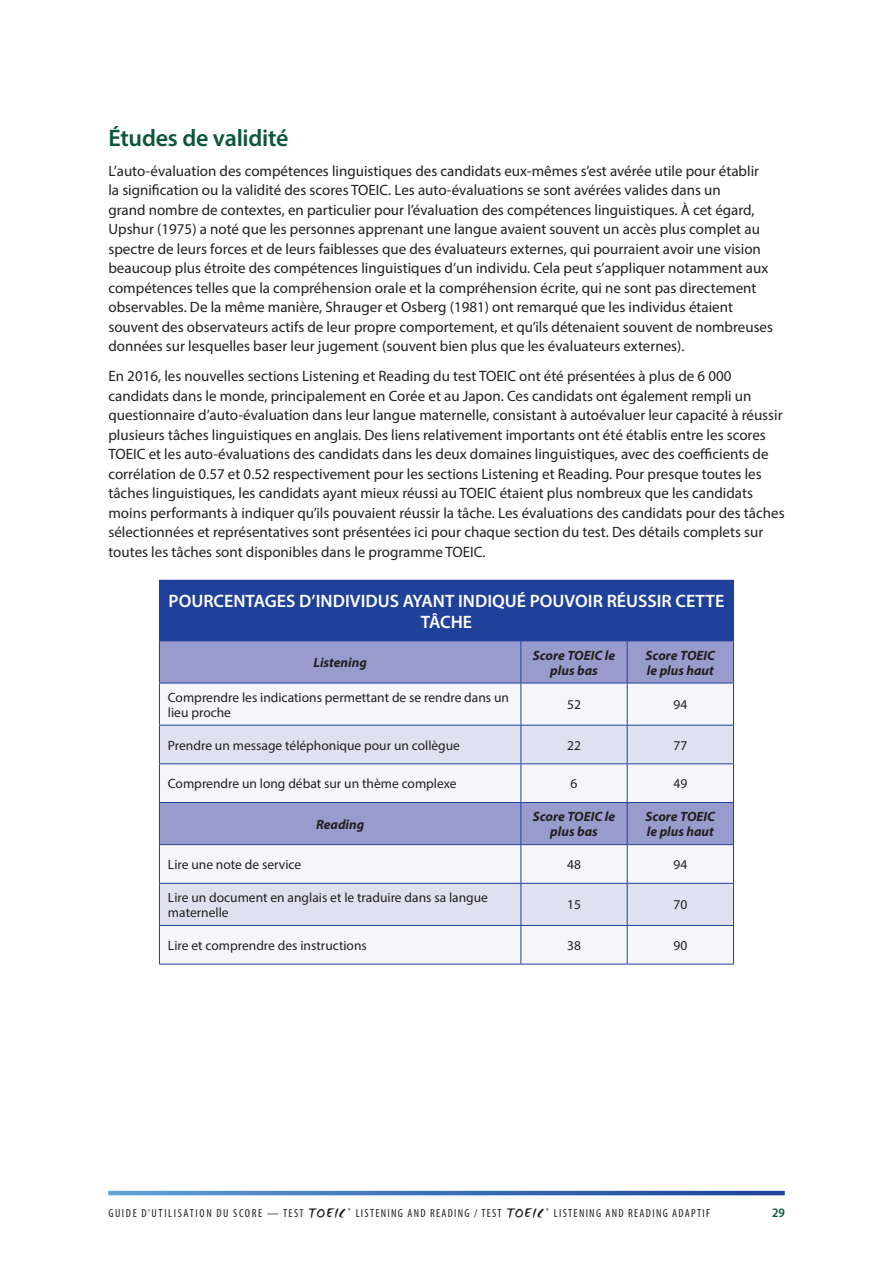
<style>
.page{position:relative;width:893px;height:1263px;background:#fff}
.page>*{position:absolute;margin:0;border:0;box-sizing:border-box;transform-origin:0 0}
.H2{font:600 24px "Myriad Pro";letter-spacing:-.01em;color:#0b5736}
.Table_header{font:600 18px/21.6px "Myriad Pro";color:#fff;text-align:center}
.t1{font:15px/19.5px "Myriad Pro";color:#231f20}
.t2{font:13.5px/15px "Myriad Pro";color:#231f20}
.t3{font:italic 700 13.5px/15px "Myriad Pro";color:#231f20;text-align:center}
.t4{font:600 semi-condensed 12.9px "Myriad Pro";color:#0a5734}
.t5{font:condensed 11.7px "Myriad Pro";letter-spacing:.11em;color:#231f20}
.s1{font-family:"WC Mano Negra Bta";font-stretch:normal;font-size:15.6px}
</style>
<div class="page">
<div style="left:159px;top:580px;width:574px;height:61px;background:#20419a"></div>
<div style="left:160px;top:641px;width:573px;height:42px;background:#9a9bcd"></div>
<div style="left:160px;top:684px;width:573px;height:280px;background:#f5f5fa"></div>
<svg style="left:160px;top:726px;width:573px;height:199px"></svg>
<hr style="left:627px;top:580px;width:107px;height:1px;background:#20419a">
<hr style="left:733px;top:581px;width:1px;height:59px;background:#20419a">
<hr style="left:159px;top:641px;width:1px;height:42px;background:#20419a">
<hr style="left:520px;top:641px;width:1px;height:42px;background:#20419a">
<hr style="left:627px;top:640px;width:107px;height:1px;background:#20419a">
<hr style="left:627px;top:641px;width:1px;height:42px;background:#20419a">
<hr style="left:733px;top:641px;width:1px;height:42px;background:#20419a">
<hr style="left:159px;top:683px;width:1px;height:42px;background:#20419a">
<hr style="left:159px;top:683px;width:362px;height:1px;background:#20419a">
<hr style="left:520px;top:683px;width:1px;height:42px;background:#20419a">
<hr style="left:521px;top:683px;width:106px;height:1px;background:#20419a">
<hr style="left:627px;top:683px;width:1px;height:42px;background:#20419a">
<hr style="left:627px;top:683px;width:107px;height:1px;background:#20419a">
<hr style="left:733px;top:683px;width:1px;height:42px;background:#20419a">
<hr style="left:159px;top:725px;width:1px;height:38px;background:#20419a">
<hr style="left:159px;top:725px;width:362px;height:1px;background:#20419a">
<hr style="left:520px;top:725px;width:1px;height:38px;background:#20419a">
<hr style="left:521px;top:725px;width:106px;height:1px;background:#20419a">
<hr style="left:627px;top:725px;width:1px;height:38px;background:#20419a">
<hr style="left:627px;top:725px;width:107px;height:1px;background:#20419a">
<hr style="left:733px;top:725px;width:1px;height:38px;background:#20419a">
<hr style="left:159px;top:764px;width:1px;height:38px;background:#20419a">
<hr style="left:159px;top:763px;width:362px;height:1px;background:#20419a">
<hr style="left:520px;top:764px;width:1px;height:38px;background:#20419a">
<hr style="left:521px;top:763px;width:106px;height:1px;background:#20419a">
<hr style="left:627px;top:764px;width:1px;height:38px;background:#20419a">
<hr style="left:627px;top:763px;width:107px;height:1px;background:#20419a">
<hr style="left:733px;top:764px;width:1px;height:38px;background:#20419a">
<hr style="left:159px;top:803px;width:1px;height:41px;background:#20419a">
<hr style="left:159px;top:802px;width:362px;height:1px;background:#20419a">
<hr style="left:520px;top:803px;width:1px;height:41px;background:#20419a">
<hr style="left:521px;top:802px;width:106px;height:1px;background:#20419a">
<hr style="left:627px;top:802px;width:107px;height:1px;background:#20419a">
<hr style="left:627px;top:803px;width:1px;height:41px;background:#20419a">
<hr style="left:733px;top:803px;width:1px;height:41px;background:#20419a">
<hr style="left:159px;top:845px;width:1px;height:38px;background:#20419a">
<hr style="left:159px;top:844px;width:362px;height:1px;background:#20419a">
<hr style="left:520px;top:845px;width:1px;height:38px;background:#20419a">
<hr style="left:521px;top:844px;width:106px;height:1px;background:#20419a">
<hr style="left:627px;top:845px;width:1px;height:38px;background:#20419a">
<hr style="left:627px;top:844px;width:107px;height:1px;background:#20419a">
<hr style="left:733px;top:845px;width:1px;height:38px;background:#20419a">
<hr style="left:159px;top:884px;width:1px;height:41px;background:#20419a">
<hr style="left:159px;top:883px;width:362px;height:1px;background:#20419a">
<hr style="left:520px;top:884px;width:1px;height:41px;background:#20419a">
<hr style="left:521px;top:883px;width:106px;height:1px;background:#20419a">
<hr style="left:627px;top:884px;width:1px;height:41px;background:#20419a">
<hr style="left:627px;top:883px;width:107px;height:1px;background:#20419a">
<hr style="left:733px;top:884px;width:1px;height:41px;background:#20419a">
<hr style="left:159px;top:926px;width:1px;height:38px;background:#20419a">
<hr style="left:159px;top:925px;width:362px;height:1px;background:#20419a">
<hr style="left:159px;top:964px;width:362px;height:1px;background:#20419a">
<hr style="left:520px;top:926px;width:1px;height:38px;background:#20419a">
<hr style="left:521px;top:925px;width:106px;height:1px;background:#20419a">
<hr style="left:521px;top:964px;width:106px;height:1px;background:#20419a">
<hr style="left:627px;top:926px;width:1px;height:38px;background:#20419a">
<hr style="left:627px;top:925px;width:107px;height:1px;background:#20419a">
<hr style="left:733px;top:926px;width:1px;height:38px;background:#20419a">
<hr style="left:627px;top:964px;width:107px;height:1px;background:#20419a">
<svg style="left:108px;top:1191px;width:677px;height:4px"></svg>
<h3 class="H2" style="left:108px;top:122px;width:182px">Études de validité</h3>
<p class="t1" style="left:108px;top:161px;width:666px">L’auto-évaluation des compétences linguistiques des candidats eux-mêmes s’est avérée utile pour établir la signification ou la validité des scores TOEIC. Les auto-évaluations se sont avérées valides dans un<br>grand nombre de contextes, en particulier pour l’évaluation des compétences linguistiques. À cet égard, Upshur (1975) a noté que les personnes apprenant une langue avaient souvent un accès plus complet au spectre de leurs forces et de leurs faiblesses que des évaluateurs externes, qui pourraient avoir une vision beaucoup plus étroite des compétences linguistiques d’un individu. Cela peut s’appliquer notamment aux compétences telles que la compréhension orale et la compréhension écrite, qui ne sont pas directement observables. De la même manière, Shrauger et Osberg (1981) ont remarqué que les individus étaient souvent des observateurs actifs de leur propre comportement, et qu’ils détenaient souvent de nombreuses données sur lesquelles baser leur jugement (souvent bien plus que les évaluateurs externes).</p>
<p class="t1" style="left:108px;top:366px;width:678px">En 2016, les nouvelles sections Listening et Reading du test TOEIC ont été présentées à plus de 6 000 candidats dans le monde, principalement en Corée et au Japon. Ces candidats ont également rempli un questionnaire d’auto-évaluation dans leur langue maternelle, consistant à autoévaluer leur capacité à réussir plusieurs tâches linguistiques en anglais. Des liens relativement importants ont été établis entre les scores TOEIC et les auto-évaluations des candidats dans les deux domaines linguistiques, avec des coefficients de corrélation de 0.57 et 0.52 respectivement pour les sections Listening et Reading. Pour presque toutes les tâches linguistiques, les candidats ayant mieux réussi au TOEIC étaient plus nombreux que les candidats moins performants à indiquer qu’ils pouvaient réussir la tâche. Les évaluations des candidats pour des tâches sélectionnées et représentatives sont présentées ici pour chaque section du test. Des détails complets sur toutes les tâches sont disponibles dans le programme TOEIC.</p>
<p class="Table_header" style="left:169px;top:589px;width:557px">POURCENTAGES D’INDIVIDUS AYANT INDIQUÉ POUVOIR RÉUSSIR CETTE<br>TÂCHE</p>
<p class="t3" style="left:313px;top:654px;width:55px">Listening</p>
<p class="t3" style="left:533px;top:647px;width:84px">Score TOEIC le plus bas</p>
<p class="t3" style="left:646px;top:647px;width:71px;text-align:left">Score TOEIC le plus haut</p>
<p class="t2" style="left:168px;top:689px;width:343px">Comprendre les indications permettant de se rendre dans un lieu proche</p>
<p class="t2" style="left:567px;top:697px;width:15px">52</p>
<p class="t2" style="left:673px;top:697px;width:15px">94</p>
<p class="t2" style="left:168px;top:737px;width:294px">Prendre un message téléphonique pour un collègue</p>
<p class="t2" style="left:567px;top:737px;width:15px">22</p>
<p class="t2" style="left:673px;top:737px;width:15px">77</p>
<p class="t2" style="left:168px;top:776px;width:290px">Comprendre un long débat sur un thème complexe</p>
<p class="t2" style="left:571px;top:776px;width:8px">6</p>
<p class="t2" style="left:673px;top:776px;width:15px">49</p>
<p class="t3" style="left:316px;top:816px;width:50px">Reading</p>
<p class="t3" style="left:533px;top:809px;width:84px">Score TOEIC le plus bas</p>
<p class="t3" style="left:646px;top:809px;width:71px;text-align:left">Score TOEIC le plus haut</p>
<p class="t2" style="left:168px;top:857px;width:135px">Lire une note de service</p>
<p class="t2" style="left:567px;top:857px;width:15px">48</p>
<p class="t2" style="left:673px;top:857px;width:15px">94</p>
<p class="t2" style="left:168px;top:890px;width:322px">Lire un document en anglais et le traduire dans sa langue maternelle</p>
<p class="t2" style="left:567px;top:897px;width:15px">15</p>
<p class="t2" style="left:673px;top:897px;width:15px">70</p>
<p class="t2" style="left:168px;top:937px;width:200px">Lire et comprendre des instructions</p>
<p class="t2" style="left:567px;top:937px;width:15px">38</p>
<p class="t2" style="left:673px;top:937px;width:15px">90</p>
<p class="t5" style="left:108px;top:1205px;width:603px">GUIDE D'UTILISATION DU SCORE — TEST <span class="s1">TOEIC</span> <sup>®</sup> LISTENING AND READING / TEST <span class="s1">TOEIC</span> <sup>®</sup> LISTENING AND READING ADAPTIF</p>
<p class="t4" style="left:772px;top:1204px;width:14px">29</p>
</div>
